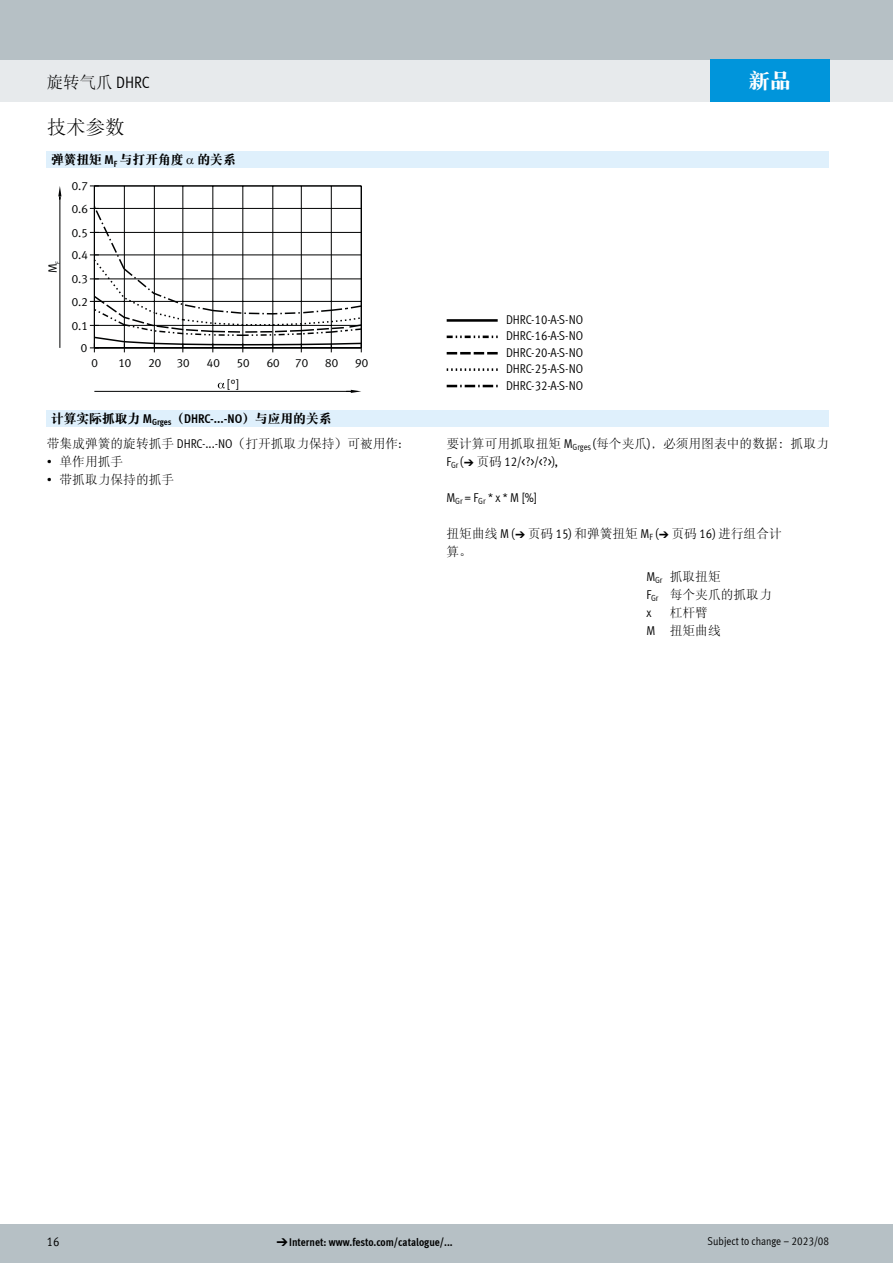
<style>
.page{position:relative;width:893px;height:1263px;background:#fff}
.page>*{position:absolute;margin:0;border:0;box-sizing:border-box;transform-origin:0 0}
.t1{font:21px "DF Song GB W9";color:#fff}
.t2{font:19.5px "DF Song GB W3";color:#000}
.t3{font:16.5px "DF Song GB W3";color:#000}
.t4{font:12.75px/18px "DF Song GB W3";color:#000}
.t5{font:12.75px/16.4px "Meta Cond LF";color:#000;text-align:justify}
.t6{font:12.75px "DF Song GB W9";color:#000}
.t7{font:12px "Meta Plus LF";color:#010202}
.t8{font:700 11.25px "Meta Cond LF";color:#000}
.t9{font:11.25px "Meta Cond LF";color:#000}
.s1{font-family:"Meta Cond LF"}
.s2{font-family:"Meta Cond LF";font-weight:700}
.s3{font-family:"Meto Pict 182"}
.s4{font-family:"DF Song GB W3"}
.s5{font-family:"Meto Pict 182";font-weight:400}
</style>
<div class="page">
<div style="left:0;top:1225px;width:893px;height:38px;background:#b6c0c5"></div>
<div style="left:0;top:60px;width:893px;height:42px;background:#e7eaec"></div>
<div style="left:0;top:0;width:893px;height:60px;background:#b6c0c5"></div>
<div style="left:47px;top:151px;width:782px;height:17px;background:#dff0fc"></div>
<svg style="left:218px;top:383px;width:7px;height:5px"></svg>
<hr style="left:94px;top:391px;width:257px;height:1px;background:#010202">
<svg style="left:346px;top:390px;width:15px;height:3px"></svg>
<hr style="left:60px;top:196px;width:1px;height:152px;background:#010202">
<svg style="left:58px;top:186px;width:3px;height:13px"></svg>
<hr style="left:94px;top:186px;width:1px;height:162px;background:#010202">
<hr style="left:124px;top:186px;width:1px;height:162px;background:#010202">
<hr style="left:154px;top:186px;width:1px;height:162px;background:#010202">
<hr style="left:183px;top:186px;width:1px;height:162px;background:#010202">
<hr style="left:213px;top:186px;width:1px;height:162px;background:#010202">
<hr style="left:243px;top:186px;width:1px;height:162px;background:#010202">
<hr style="left:273px;top:186px;width:1px;height:162px;background:#010202">
<hr style="left:301px;top:186px;width:1px;height:162px;background:#010202">
<hr style="left:331px;top:186px;width:1px;height:162px;background:#010202">
<hr style="left:361px;top:186px;width:1px;height:162px;background:#010202">
<hr style="left:94px;top:186px;width:267px;height:1px;background:#010202">
<svg style="left:90px;top:205px;width:272px;height:147px"></svg>
<hr style="left:447px;top:319px;width:51px;height:3px;background:#000">
<svg style="left:447px;top:336px;width:51px;height:2px"></svg>
<svg style="left:447px;top:352px;width:51px;height:2px"></svg>
<svg style="left:447px;top:368px;width:51px;height:3px"></svg>
<svg style="left:447px;top:385px;width:51px;height:2px"></svg>
<div style="left:47px;top:410px;width:782px;height:17px;background:#dff0fc"></div>
<div style="left:710px;top:60px;width:119px;height:42px;background:#0095db"></div>
<p class="t3" style="left:47px;top:73px;width:104px">旋转气爪 <span class="s1">DHRC</span></p>
<h2 class="t2" style="left:47px;top:117px;width:79px">技术参数</h2>
<p class="t6" style="left:51px;top:153px;width:186px">弹簧扭矩 <span class="s2">M</span><sub>F</sub> 与打开角度 的关系</p>
<p class="t7" style="left:72px;top:182px;width:18px">0.7</p>
<p class="t7" style="left:72px;top:204px;width:18px">0.6</p>
<p class="t7" style="left:48px;top:273px;width:13px;rotate:-90deg">M<sub>F</sub></p>
<p class="t7" style="left:72px;top:228px;width:18px">0.5</p>
<p class="t7" style="left:72px;top:251px;width:18px">0.4</p>
<p class="t7" style="left:72px;top:275px;width:18px">0.3</p>
<p class="t7" style="left:72px;top:297px;width:18px">0.2</p>
<p class="t7" style="left:72px;top:321px;width:18px">0.1</p>
<p class="t7" style="left:81px;top:344px;width:8px">0</p>
<p class="t7" style="left:91px;top:359px;width:8px">0</p>
<p class="t7" style="left:118px;top:359px;width:14px">10</p>
<p class="t7" style="left:148px;top:359px;width:14px">20</p>
<p class="t7" style="left:177px;top:359px;width:14px">30</p>
<p class="t7" style="left:207px;top:359px;width:14px">40</p>
<p class="t7" style="left:237px;top:359px;width:14px">50</p>
<p class="t7" style="left:267px;top:359px;width:14px">60</p>
<p class="t7" style="left:295px;top:359px;width:14px">70</p>
<p class="t7" style="left:325px;top:359px;width:14px">80</p>
<p class="t7" style="left:355px;top:359px;width:14px">90</p>
<p class="t7" style="left:228px;top:380px;width:12px">[°]</p>
<p class="t6" style="left:51px;top:411px;width:282px">计算实际抓取力 <span class="s2">M</span><sub>Grges</sub>（<span class="s2">DHRC-...-NO</span>）与应用的关系</p>
<p class="t4" style="left:47px;top:434px;width:356px">带集成弹簧的旋转抓手 <span class="s1">DHRC-...-NO</span>（打开抓取力保持）可被用作<span class="s1">:</span></p>
<p class="t4" style="left:47px;top:452px;width:78px"><span class="s1">•</span> 单作用抓手</p>
<p class="t4" style="left:47px;top:470px;width:129px"><span class="s1">•</span> 带抓取力保持的抓手</p>
<p class="t5" style="left:506px;top:311px;width:79px">DHRC-10-A-S-NO DHRC-16-A-S-NO DHRC-20-A-S-NO DHRC-25-A-S-NO DHRC-32-A-S-NO</p>
<h1 class="t1" style="left:749px;top:69px;width:43px">新品</h1>
<p class="t4" style="left:446px;top:434px;width:384px">要计算可用抓取扭矩 <span class="s1">M</span><sub>Grges</sub> <span class="s1">(</span>每个夹爪<span class="s1">)</span>，必须用图表中的数据：抓取力</p>
<p class="t5" style="left:446px;top:453px;width:113px">F<sub>Gr</sub> (<span class="s3">a</span><span class="s4">页码</span> 12/&lt;?&gt;/&lt;?&gt;),</p>
<p class="t5" style="left:446px;top:489px;width:92px">M<sub>Gr</sub> = F<sub>Gr</sub> * x * M [%]</p>
<p class="t4" style="left:446px;top:524px;width:337px">扭矩曲线 <span class="s1">M (</span><span class="s3">a</span>页码 <span class="s1">15)</span> 和弹簧扭矩 <span class="s1">M</span><sub>F</sub> <span class="s1">(</span><span class="s3">a</span>页码 <span class="s1">16)</span> 进行组合计算。</p>
<p class="t4" style="left:646px;top:567px;width:127px"><span class="s1">M</span><sub>Gr</sub> 抓取扭矩<br><span class="s1">F</span><sub>Gr</sub> 每个夹爪的抓取力</p>
<p class="t5" style="left:646px;top:604px;width:7px">x</p>
<p class="t4" style="left:646px;top:603px;width:76px;text-indent:23px">杠杆臂<br><span class="s1">M</span> 扭矩曲线</p>
<p class="t5" style="left:47px;top:1233px;width:14px">16</p>
<p class="t8" style="left:276px;top:1235px;width:178px"><span class="s5">d</span>Internet: www.festo.com/catalogue/...</p>
<p class="t9" style="left:708px;top:1234px;width:123px">Subject to change – 2023/08</p>
</div>
